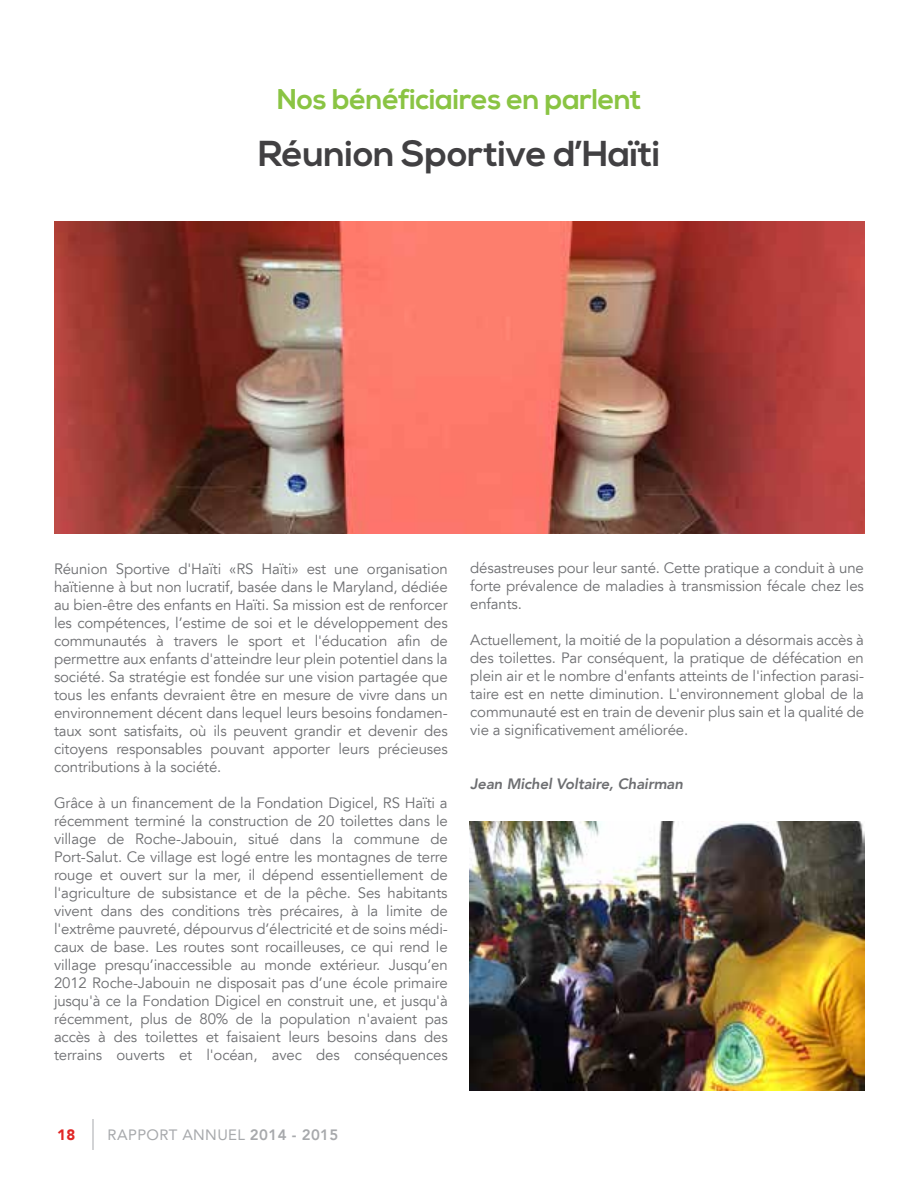
<style>
.page{position:relative;width:918px;height:1188px;background:#fff}
.page>*{position:absolute;margin:0;border:0;box-sizing:border-box;transform-origin:0 0}
.t1{font:700 36px "Nexa";letter-spacing:-.01em;color:#414042}
.t2{font:700 28.5px "Nexa";letter-spacing:-.01em;color:#8ac443}
.t3{font:15px/18px "Avenir LT";letter-spacing:-.01em;color:#6d6e71;text-align:justify}
.t4{font:italic 800 15px "Avenir LT";letter-spacing:-.01em;color:#6d6e71}
.t5{font:15px "Avenir LT";letter-spacing:.025em;color:#a7a9ac}
.t6{font:900 15px "Avenir LT";color:#e12726}
.s1{font-weight:800}
</style>
<div class="page">
<img style="left:54px;top:222px;width:810px;height:312px">
<img style="left:470px;top:822px;width:394px;height:268px">
<hr style="left:93px;top:1119px;width:1px;height:31px;background:#a7a9ac">
<h2 class="t2" style="left:277px;top:83px;width:366px">Nos bénéficiaires en parlent</h2>
<h1 class="t1" style="left:258px;top:133px;width:404px">Réunion Sportive d’Haïti</h1>
<p class="t3" style="left:54px;top:560px;width:395px">Réunion Sportive d'Haïti «RS Haïti» est une organisation haïtienne à but non lucratif, basée dans le Maryland, dédiée au bien-être des enfants en Haïti. Sa mission est de renforcer les compétences, l’estime de soi et le développement des communautés à travers le sport et l'éducation afin de permettre aux enfants d'atteindre leur plein potentiel dans la société. Sa stratégie est fondée sur une vision partagée que tous les enfants devraient être en mesure de vivre dans un environnement décent dans lequel leurs besoins fondamen&shy;taux sont satisfaits, où ils peuvent grandir et devenir des citoyens responsables pouvant apporter leurs précieuses contributions à la société.</p>
<p class="t3" style="left:54px;top:794px;width:395px">Grâce à un financement de la Fondation Digicel, RS Haïti a récemment terminé la construction de 20 toilettes dans le village de Roche-Jabouin, situé dans la commune de Port-Salut. Ce village est logé entre les montagnes de terre rouge et ouvert sur la mer, il dépend essentiellement de l'agriculture de subsistance et de la pêche. Ses habitants vivent dans des conditions très précaires, à la limite de l'extrême pauvreté, dépourvus d’électricité et de soins médi&shy;caux de base. Les routes sont rocailleuses, ce qui rend le village presqu’inaccessible au monde extérieur. Jusqu’en 2012 Roche-Jabouin ne disposait pas d’une école primaire jusqu'à ce la Fondation Digicel en construit une, et jusqu'à récemment, plus de 80% de la population n'avaient pas accès à des toilettes et faisaient leurs besoins dans des terrains ouverts et l'océan, avec des conséquences</p>
<p class="t3" style="left:470px;top:559px;width:395px">désastreuses pour leur santé. Cette pratique a conduit à une forte prévalence de maladies à transmission fécale chez les enfants.</p>
<p class="t3" style="left:470px;top:631px;width:395px">Actuellement, la moitié de la population a désormais accès à des toilettes. Par conséquent, la pratique de défécation en plein air et le nombre d'enfants atteints de l'infection parasi&shy;taire est en nette diminution. L'environnement global de la communauté est en train de devenir plus sain et la qualité de vie a significativement améliorée.</p>
<p class="t4" style="left:470px;top:775px;width:214px">Jean Michel Voltaire, Chairman</p>
<p class="t6" style="left:57px;top:1126px;width:20px">18</p>
<p class="t5" style="left:108px;top:1126px;width:232px">RAPPORT ANNUEL <span class="s1">2014 - 2015</span></p>
</div>
